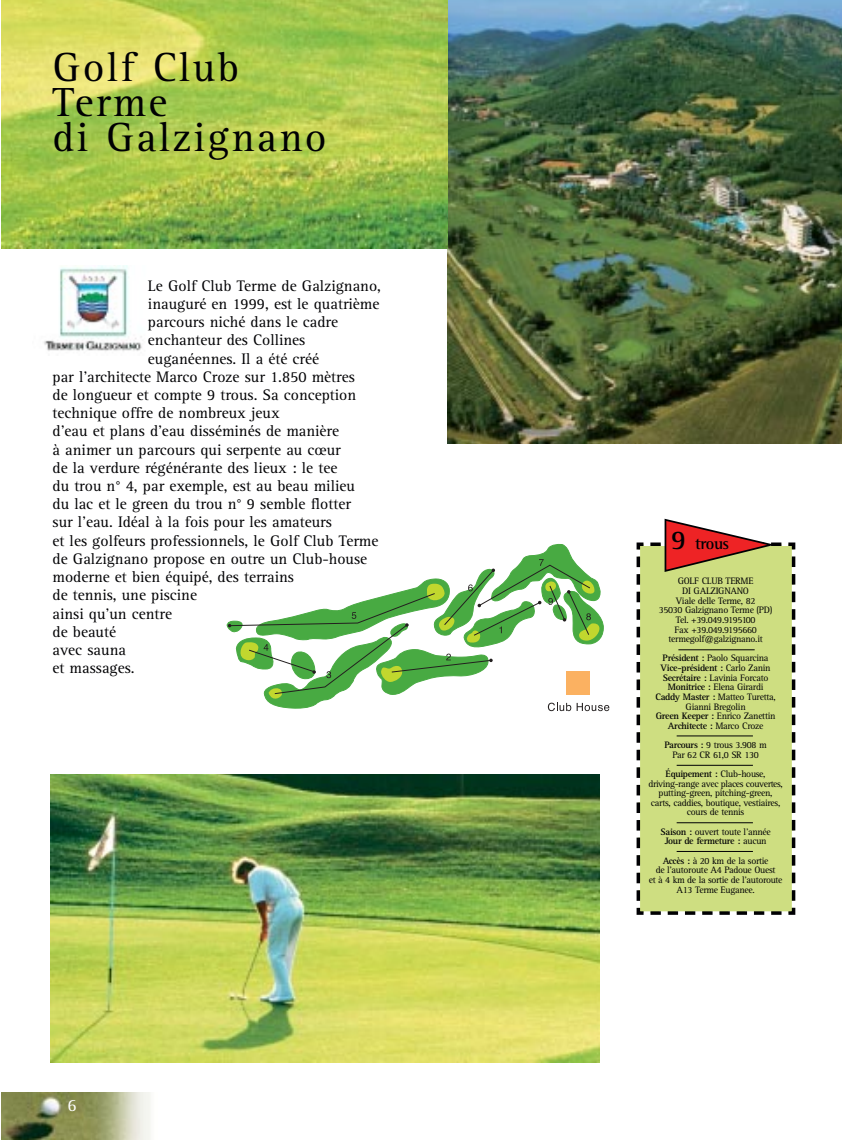
<style>
.page{position:relative;width:842px;height:1140px;background:#fff}
.page>*{position:absolute;margin:0;border:0;box-sizing:border-box;transform-origin:0 0}
.t1{font:42px/35px "Rotis Serif";letter-spacing:.05em;color:#000003}
.t2{font:17.5px "Rotis Serif";color:#fff}
.t3{font:700 16.45px "Rotis Semi Serif";letter-spacing:-.035em;color:#000003}
.t4{font:15.75px "Rotis Serif";color:#000003}
.t5{font:9.62px/9.6px "Rotis Serif";letter-spacing:-.03em;color:#000003;text-align:center}
.t6{font:700 9.62px/9.6px "Rotis Serif";letter-spacing:-.035em;color:#000003;text-align:center}
.s1{font-size:27.47px}
.s2{font-weight:700}
.s3{font-weight:400}
</style>
<div class="page">
<svg style="left:227px;top:544px;width:382px;height:167px"></svg>
<div style="left:567px;top:671px;width:23px;height:23px;background:#fbb161"></div>
<img style="left:448px;top:0;width:394px;height:443px">
<img style="left:1px;top:0;width:447px;height:248px">
<img style="left:51px;top:774px;width:548px;height:288px">
<img style="left:44px;top:265px;width:98px;height:86px">
<img style="left:1px;top:1092px;width:150px;height:47px">
<svg style="left:636px;top:518px;width:159px;height:396px;background:#cacf80"></svg>
<hr style="left:678px;top:649px;width:76px;height:1px;background:#000003">
<hr style="left:676px;top:735px;width:77px;height:1px;background:#000003">
<hr style="left:676px;top:764px;width:77px;height:1px;background:#000003">
<hr style="left:676px;top:822px;width:77px;height:1px;background:#000003">
<hr style="left:676px;top:850px;width:77px;height:1px;background:#000003">
<h1 class="t1" style="left:53px;top:53px;width:276px">Golf Club<br>Terme<br>di Galzignano</h1>
<p class="t4" style="left:148px;top:280px;width:234px">Le Golf Club Terme de Galzignano,</p>
<p class="t4" style="left:148px;top:298px;width:233px">inauguré en 1999, est le quatrième</p>
<p class="t4" style="left:148px;top:316px;width:192px">parcours niché dans le cadre</p>
<p class="t4" style="left:148px;top:334px;width:159px">enchanteur des Collines</p>
<p class="t4" style="left:148px;top:352px;width:173px">euganéennes. Il a été créé</p>
<p class="t4" style="left:53px;top:371px;width:304px">par l'architecte Marco Croze sur 1.850 mètres</p>
<p class="t4" style="left:53px;top:389px;width:305px">de longueur et compte 9 trous. Sa conception</p>
<p class="t4" style="left:53px;top:407px;width:229px">technique offre de nombreux jeux</p>
<p class="t4" style="left:53px;top:425px;width:288px">d'eau et plans d'eau disséminés de manière</p>
<p class="t4" style="left:53px;top:443px;width:290px">à animer un parcours qui serpente au cœur</p>
<p class="t4" style="left:53px;top:462px;width:286px">de la verdure régénérante des lieux : le tee</p>
<p class="t4" style="left:53px;top:480px;width:304px">du trou n° 4, par exemple, est au beau milieu</p>
<p class="t4" style="left:53px;top:498px;width:300px">du lac et le green du trou n° 9 semble flotter</p>
<p class="t4" style="left:53px;top:516px;width:281px">sur l'eau. Idéal à la fois pour les amateurs</p>
<p class="t4" style="left:53px;top:534px;width:327px">et les golfeurs professionnels, le Golf Club Terme</p>
<p class="t4" style="left:53px;top:553px;width:316px">de Galzignano propose en outre un Club-house</p>
<p class="t4" style="left:53px;top:571px;width:243px">moderne et bien équipé, des terrains</p>
<p class="t4" style="left:53px;top:589px;width:146px">de tennis, une piscine</p>
<p class="t4" style="left:53px;top:607px;width:121px">ainsi qu'un centre</p>
<p class="t4" style="left:53px;top:625px;width:65px">de beauté</p>
<p class="t4" style="left:53px;top:644px;width:75px">avec sauna</p>
<p class="t4" style="left:53px;top:662px;width:84px">et massages.</p>
<p class="t2" style="left:67px;top:1098px;width:11px">6</p>
<p class="t3" style="left:671px;top:537px;width:60px"><span class="s1">9</span> trous</p>
<p class="t5" style="left:659px;top:577px;width:115px">GOLF CLUB TERME<br>DI GALZIGNANO<br>Viale delle Terme, 82<br>35030 Galzignano Terme (PD)<br>Tel. +39.049.9195100<br>Fax +39.049.9195660 termegolf@galzignano.it</p>
<p class="t5" style="left:655px;top:654px;width:122px"><span class="s2">Président :</span> Paolo Squarcina<br><span class="s2">Vice-président :</span> Carlo Zanin<br><span class="s2">Secrétaire :</span> Lavinia Forcato<br><span class="s2">Monitrice :</span> Elena Girardi<br><span class="s2">Caddy Master :</span> Matteo Turetta,<br>Gianni Bregolin<br><span class="s2">Green Keeper :</span> Enrico Zanettin<br><span class="s2">Architecte :</span> Marco Croze</p>
<p class="t5" style="left:664px;top:740px;width:104px"><span class="s2">Parcours :</span> 9 trous 3.908 m<br>Par 62 CR 61,0 SR 130</p>
<p class="t5" style="left:648px;top:769px;width:136px"><span class="s2">Équipement :</span> Club-house, driving-range avec places couvertes, putting-green, pitching-green, carts, caddies, boutique, vestiaires, cours de tennis</p>
<p class="t6" style="left:660px;top:827px;width:112px">Saison : <span class="s3">ouvert toute l'année<br></span>Jour de fermeture : <span class="s3">aucun</span></p>
<p class="t5" style="left:649px;top:856px;width:135px"><span class="s2">Accès :</span> à 20 km de la sortie<br>de l'autoroute A4 Padoue Ouest<br>et à 4 km de la sortie de l'autoroute<br>A13 Terme Euganee.</p>
</div>
